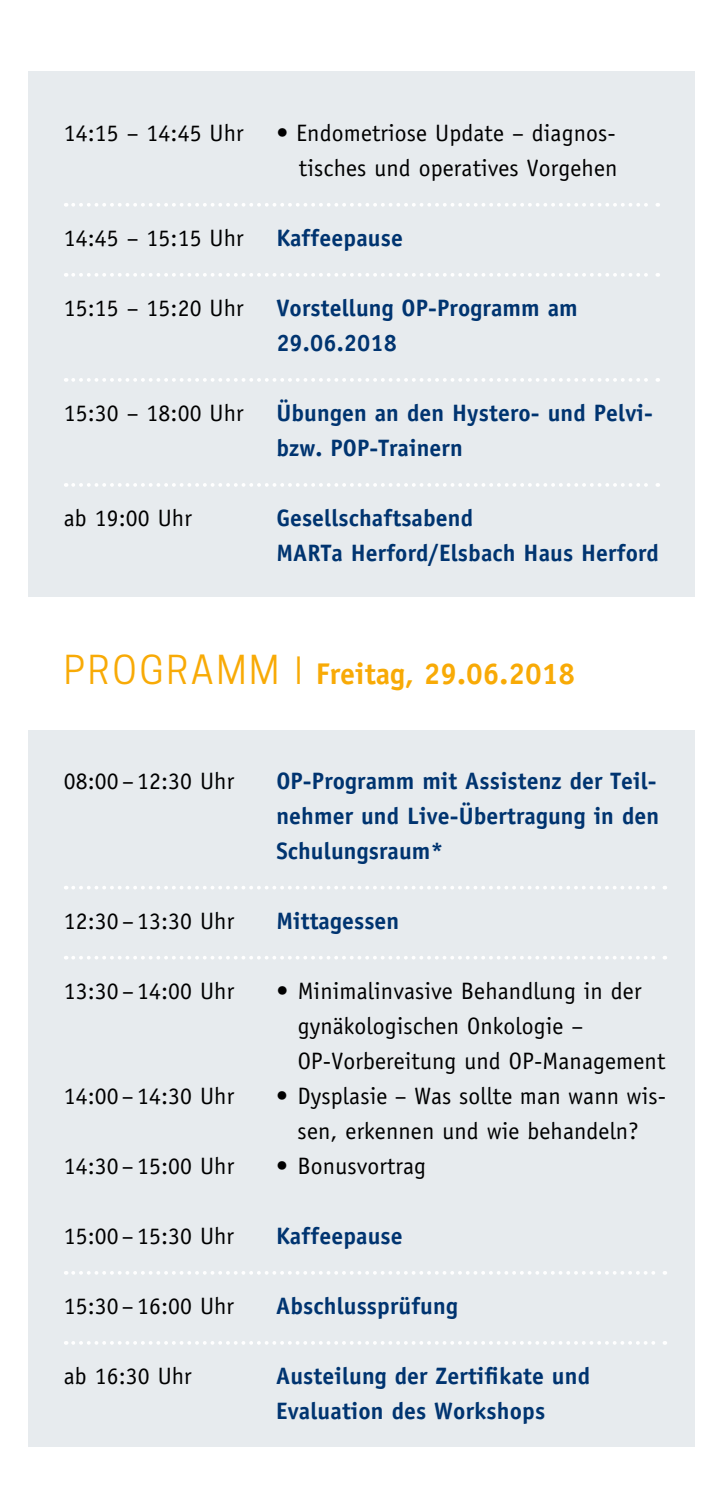
<style>
.page{position:relative;width:723px;height:1489px;background:#fff}
.page>*{position:absolute;margin:0;border:0;box-sizing:border-box;transform-origin:0 0}
.t1{font:700 30px "Officina Sans";color:#f8aa06}
.t2{font:23.75px/35px "Officina Sans";letter-spacing:.005em;color:#000;text-align:right}
.t3{font:700 23.75px/35px "Officina Sans";letter-spacing:.005em;color:#003470}
.s1{font-family:"Cooper Hewitt";font-weight:400;font-size:37.5px}
.s2{font-family:"Stone Serif";font-weight:400;font-size:37.5px}
</style>
<div class="page">
<div style="left:28px;top:71px;width:666px;height:525px;background:#e7ebee"></div>
<div style="left:28px;top:730px;width:666px;height:716px;background:#e7ebee"></div>
<svg style="left:73px;top:203px;width:585px;height:4px"></svg>
<svg style="left:73px;top:273px;width:585px;height:4px"></svg>
<svg style="left:73px;top:378px;width:585px;height:4px"></svg>
<svg style="left:73px;top:483px;width:585px;height:4px"></svg>
<svg style="left:73px;top:886px;width:592px;height:3px"></svg>
<svg style="left:73px;top:956px;width:592px;height:3px"></svg>
<svg style="left:73px;top:1271px;width:592px;height:3px"></svg>
<svg style="left:73px;top:1341px;width:592px;height:3px"></svg>
<p class="t2" style="left:64px;top:115px;width:181px">14:15 – 14:45 Uhr</p>
<p class="t2" style="left:276px;top:115px;width:343px">• Endometriose Update – diagnos&shy;tisches und operatives Vorgehen</p>
<p class="t2" style="left:64px;top:220px;width:181px">14:45 – 15:15 Uhr</p>
<p class="t3" style="left:276px;top:220px;width:128px">Kaffeepause</p>
<p class="t2" style="left:64px;top:290px;width:181px">15:15 – 15:20 Uhr</p>
<p class="t3" style="left:276px;top:290px;width:303px">Vorstellung OP-Programm am<br>29.06.2018</p>
<p class="t2" style="left:64px;top:395px;width:181px">15:30 – 18:00 Uhr</p>
<p class="t3" style="left:276px;top:395px;width:378px">Übungen an den Hystero- und Pelvi&shy;bzw. POP-Trainern</p>
<p class="t2" style="left:64px;top:500px;width:130px">ab 19:00 Uhr</p>
<p class="t3" style="left:276px;top:500px;width:384px">Gesellschaftsabend<br>MARTa Herford/Elsbach Haus Herford</p>
<p class="t1" style="left:64px;top:654px;width:513px"><span class="s1">PROGRAMM</span> <span class="s2">|</span> Freitag, 29.06.2018</p>
<p class="t2" style="left:64px;top:763px;width:172px">08:00 – 12:30 Uhr</p>
<p class="t3" style="left:276px;top:763px;width:384px;text-align:justify">OP-Programm mit Assistenz der Teil&shy;nehmer und Live-Übertragung in den Schulungsraum*</p>
<p class="t2" style="left:64px;top:903px;width:172px">12:30 – 13:30 Uhr</p>
<p class="t3" style="left:276px;top:903px;width:125px">Mittagessen</p>
<p class="t2" style="left:64px;top:973px;width:172px">13:30 – 14:00 Uhr</p>
<p class="t2" style="left:298px;top:973px;width:369px;text-align:left;text-indent:-21px">• Minimalinvasive Behandlung in der gynäkologischen Onkologie –<br>OP-Vorbereitung und OP-Management</p>
<p class="t2" style="left:64px;top:1078px;width:172px">14:00 – 14:30 Uhr</p>
<p class="t2" style="left:276px;top:1078px;width:391px;text-align:center">• Dysplasie – Was sollte man wann wis&shy;sen, erkennen und wie behandeln?</p>
<p class="t2" style="left:64px;top:1148px;width:172px">14:30 – 15:00 Uhr</p>
<p class="t2" style="left:276px;top:1148px;width:151px">• Bonusvortrag</p>
<p class="t2" style="left:64px;top:1218px;width:172px">15:00 – 15:30 Uhr</p>
<p class="t3" style="left:276px;top:1218px;width:128px">Kaffeepause</p>
<p class="t2" style="left:64px;top:1288px;width:172px">15:30 – 16:00 Uhr</p>
<p class="t3" style="left:276px;top:1288px;width:183px">Abschlussprüfung</p>
<p class="t2" style="left:64px;top:1358px;width:130px">ab 16:30 Uhr</p>
<p class="t3" style="left:276px;top:1358px;width:315px">Austeilung der Zertifikate und<br>Evaluation des Workshops</p>
</div>
